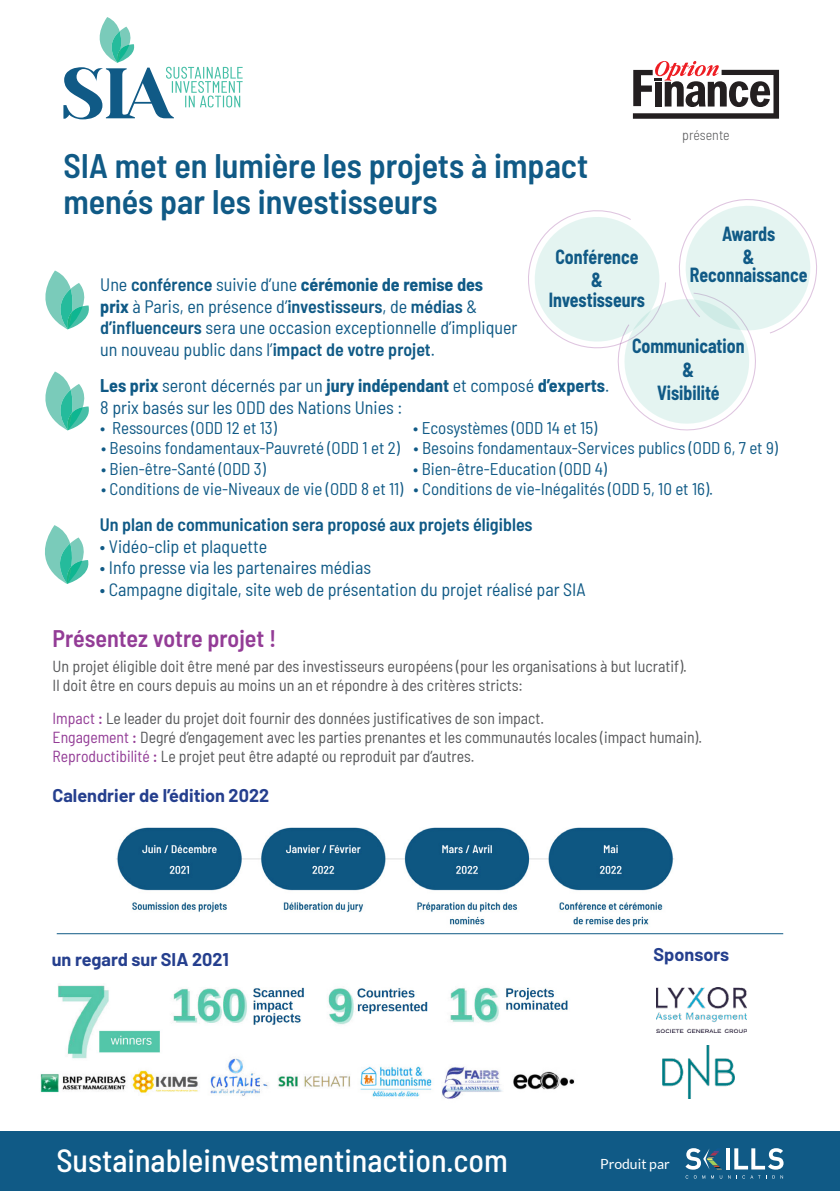
<style>
.page{position:relative;width:840px;height:1191px;background:#fff}
.page>*{position:absolute;margin:0;border:0;box-sizing:border-box;transform-origin:0 0}
.t1{font:600 semi-condensed 34px/36px "Barlow";color:#105a86}
.t2{font:500 semi-condensed 32px "Barlow";color:#fff}
.t3{font:600 semi-condensed 24px "Barlow";color:#933c96}
.t4{font:700 semi-condensed 20px/18px "Barlow";color:#105a86;text-align:center;scale:.89 1}
.t5{font:semi-condensed 18px/21.6px "Barlow";color:#105a86}
.t6{font:700 semi-condensed 18px "Barlow";color:#105a86}
.t7{font:600 semi-condensed 18px "Barlow";color:#105a86}
.t8{font:700 18px "Barlow";color:#253f8e}
.t9{font:semi-condensed 17px "Barlow";color:#105a86}
.t10{font:semi-condensed 16px/19.2px "Barlow";color:#57585a}
.t11{font:14px "Lato";color:#fff}
.t12{font:300 semi-condensed 14px "Barlow";color:#57585a}
.s1{font-weight:600}
.s2{font-weight:700}
.s3{font-weight:400}
.s4{color:#933c96}
.s5{font-weight:600;color:#933c96}
</style>
<div class="page">
<svg style="left:528px;top:199px;width:289px;height:232px"></svg>
<svg style="left:45px;top:270px;width:44px;height:60px"></svg>
<svg style="left:45px;top:371px;width:44px;height:60px"></svg>
<svg style="left:45px;top:525px;width:44px;height:59px"></svg>
<hr style="left:57px;top:933px;width:725px;height:1px;background:#105a86">
<div style="left:0;top:1131px;width:839px;height:60px;background:#105a86"></div>
<svg style="left:726px;top:1148px;width:3px;height:21px"></svg>
<svg style="left:734px;top:1148px;width:49px;height:21px"></svg>
<svg style="left:685px;top:1175px;width:11px;height:3px"></svg>
<svg style="left:736px;top:1175px;width:38px;height:3px"></svg>
<svg style="left:685px;top:1148px;width:36px;height:21px"></svg>
<svg style="left:63px;top:17px;width:179px;height:102px"></svg>
<svg style="left:632px;top:61px;width:146px;height:58px"></svg>
<img style="left:116px;top:827px;width:558px;height:100px">
<img style="left:40px;top:985px;width:535px;height:114px">
<img style="left:656px;top:987px;width:90px;height:45px">
<img style="left:662px;top:1045px;width:71px;height:53px">
<p class="t1" style="left:63px;top:145px;width:526px">SIA met en lumière les projets à impact menés par les investisseurs</p>
<p class="t12" style="left:681px;top:125px;width:49px">présente</p>
<p class="t4" style="left:721px;top:223px;width:61px">Awards</p>
<p class="t4" style="left:689px;top:246px;width:133px">&amp;<br>Reconnaissance</p>
<p class="t4" style="left:555px;top:246px;width:95px">Conférence</p>
<p class="t4" style="left:590px;top:270px;width:15px">&amp;</p>
<p class="t4" style="left:548px;top:289px;width:109px">Investisseurs</p>
<p class="t4" style="left:631px;top:336px;width:128px">Communication</p>
<p class="t4" style="left:682px;top:359px;width:15px">&amp;</p>
<p class="t4" style="left:656px;top:382px;width:72px">Visibilité</p>
<p class="t5" style="left:100px;top:272px;width:418px">Une <span class="s1">conférence</span> suivie d’une <span class="s2">cérémonie de remise des<br>prix</span> à Paris, en présence d’<span class="s1">investisseurs</span>, de <span class="s1">médias</span> &amp; <span class="s1">d’influenceurs</span> sera une occasion exceptionnelle d’impliquer un nouveau public dans l’<span class="s1">impact de votre projet</span>.</p>
<p class="t6" style="left:100px;top:372px;width:510px">Les prix <span class="s3">seront décernés par un</span> jury indépendant <span class="s3">et composé</span> d’experts<span class="s3">.</span></p>
<p class="t5" style="left:100px;top:395px;width:303px">8 prix basés sur les ODD des Nations Unies :</p>
<p class="t9" style="left:100px;top:416px;width:178px">• Ressources (ODD 12 et 13)</p>
<p class="t9" style="left:413px;top:416px;width:185px">• Ecosystèmes (ODD 14 et 15)</p>
<p class="t9" style="left:101px;top:436px;width:678px">• Besoins fondamentaux-Pauvreté (ODD 1 et 2) • Besoins fondamentaux-Services publics (ODD 6, 7 et 9)</p>
<p class="t9" style="left:101px;top:456px;width:166px">• Bien-être-Santé (ODD 3)</p>
<p class="t9" style="left:413px;top:456px;width:195px">• Bien-être-Education (ODD 4)</p>
<p class="t9" style="left:101px;top:477px;width:613px">• Conditions de vie-Niveaux de vie (ODD 8 et 11) • Conditions de vie-Inégalités (ODD 5, 10 et 16).</p>
<p class="t7" style="left:100px;top:512px;width:434px">Un plan de communication sera proposé aux projets éligibles</p>
<p class="t5" style="left:100px;top:534px;width:169px">• Vidéo-clip et plaquette</p>
<p class="t5" style="left:100px;top:556px;width:273px">• Info presse via les partenaires médias</p>
<p class="t5" style="left:100px;top:577px;width:487px">• Campagne digitale, site web de présentation du projet réalisé par SIA</p>
<p class="t3" style="left:53px;top:621px;width:225px">Présentez votre projet !</p>
<p class="t10" style="left:53px;top:655px;width:635px">Un projet éligible doit être mené par des investisseurs européens (pour les organisations à but lucratif).<br>Il doit être en cours depuis au moins un an et répondre à des critères stricts:</p>
<p class="t10" style="left:53px;top:707px;width:492px"><span class="s4">Impact</span> <span class="s5">:</span> Le leader du projet doit fournir des données justificatives de son impact.</p>
<p class="t10" style="left:53px;top:726px;width:650px"><span class="s4">Engagement</span> <span class="s5">:</span> Degré d’engagement avec les parties prenantes et les communautés locales (impact humain).</p>
<p class="t10" style="left:53px;top:745px;width:423px"><span class="s4">Reproductibilité</span> <span class="s5">:</span> Le projet peut être adapté ou reproduit par d’autres.</p>
<p class="t8" style="left:53px;top:782px;width:218px">Calendrier de l’édition 2022</p>
<p class="t8" style="left:52px;top:945px;width:178px">un regard sur SIA 2021</p>
<p class="t8" style="left:653px;top:941px;width:77px">Sponsors</p>
<p class="t2" style="left:56px;top:1137px;width:453px">Sustainableinvestmentinaction.com</p>
<p class="t11" style="left:599px;top:1156px;width:71px">Produit par</p>
</div>
